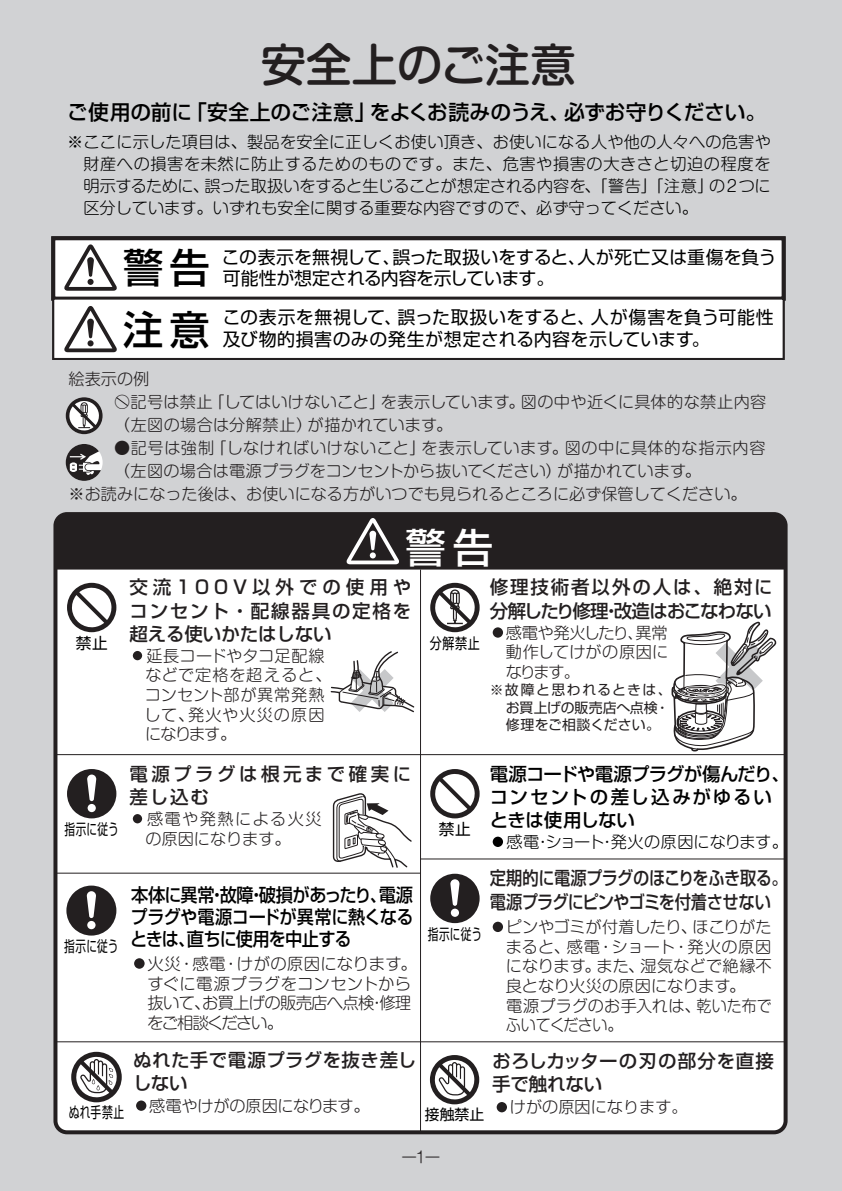
<style>
.page{position:relative;width:842px;height:1191px;background:#d1d2d4}
.page>*{position:absolute;margin:0;border:0;box-sizing:border-box;transform-origin:0 0}
.t1{font:500 45.4px "Shin M Go Pro";color:#231f20}
.t2{font:500 40.2px "Shin Go Pro";color:#000}
.t3{font:500 40.2px "Shin Go Pro";color:#fff}
.t4{font:500 20.8px "Shin Go Pro";letter-spacing:-.015em;color:#000}
.t5{font:500 18.8px "Shin Go Pro";letter-spacing:-.03em;color:#000;scale:.92 1}
.t6{font:500 18.8px "Shin Go Pro";letter-spacing:-.055em;color:#000;scale:.92 1}
.t7{font:500 18.4px/23.2px "Shin Go Pro";letter-spacing:.005em;color:#231f20}
.t8{font:500 18.4px/23.2px "Shin Go Pro";letter-spacing:-.01em;color:#000}
.t9{font:500 18.4px/23.2px "Shin Go Pro";letter-spacing:-.035em;color:#231f20;scale:.88 1}
.t10{font:500 18.4px/23.2px "Shin Go Pro";letter-spacing:-.03em;color:#231f20}
.t11{font:500 18.4px/23px "Shin Go Pro";letter-spacing:.185em;color:#231f20}
.t12{font:500 18.4px "Shin Go Pro";letter-spacing:.095em;color:#231f20}
.t13{font:500 18.4px "Shin Go Pro";letter-spacing:.27em;color:#231f20}
.t14{font:18px/21.2px "Shin Go Pro";letter-spacing:.025em;color:#000}
.t15{font:18px "Shin Go Pro";color:#000}
.t16{font:18px "Shin Go Pro";letter-spacing:-.03em;color:#000}
.t17{font:300 16.4px/19.8px "Shin M Go Pro";letter-spacing:-.03em;color:#231f20}
.t18{font:300 16.2px/23px "Shin M Go Pro";letter-spacing:.005em;color:#231f20}
.t19{font:300 16.2px/22px "Shin M Go Pro";color:#000;text-align:justify}
.t20{font:300 16.2px/19.6px "Shin M Go Pro";letter-spacing:.04em;color:#231f20}
.t21{font:300 16.2px/19.6px "Shin Go Pro";color:#231f20;text-align:justify}
.t22{font:300 16.2px/19.6px "Shin M Go Pro";letter-spacing:.09em;color:#231f20}
.t23{font:300 16.2px "Shin M Go Pro";letter-spacing:-.015em;color:#231f20}
.t24{font:300 16.2px "Shin M Go Pro";letter-spacing:-.04em;color:#231f20;scale:.93 1}
.t25{font:300 15.6px "Shin M Go Pro";color:#231f20}
.t26{font:15.4px "Shin Go Pro";letter-spacing:.045em;color:#000;scale:.7 1}
.t27{font:15.2px "Shin Go Pro";letter-spacing:.025em;color:#000;scale:.7 1}
.t28{font:15px "Shin Go Pro";color:#000;scale:.8 1}
.t29{font:13.8px/17.4px "Shin Go Pro";letter-spacing:.02em;color:#231f20}
</style>
<div class="page">
<hr style="left:56px;top:514px;width:729px;height:3px;background:#231f20">
<div style="left:53px;top:238px;width:731px;height:61px;background:#fff"></div>
<div style="left:51px;top:236px;width:735px;height:65px;border:4px solid #231f20"></div>
<div style="left:53px;top:299px;width:731px;height:60px;background:#fff"></div>
<div style="left:52px;top:298px;width:733px;height:62px;border:2px solid #231f20"></div>
<svg style="left:64px;top:244px;width:53px;height:47px"></svg>
<svg style="left:64px;top:306px;width:53px;height:46px"></svg>
<svg style="left:116px;top:397px;width:12px;height:9px"></svg>
<svg style="left:66px;top:397px;width:37px;height:37px"></svg>
<svg style="left:66px;top:444px;width:37px;height:37px"></svg>
<svg style="left:54px;top:517px;width:732px;height:616px"></svg>
<p class="t1" style="left:261px;top:28px;width:316px">安全上のご注意</p>
<p class="t4" style="left:67px;top:95px;width:701px">ご使用の前に「安全上のご注意」をよくお読みのうえ、必ずお守りください。</p>
<p class="t19" style="left:83px;top:129px;width:689px;text-indent:-16px">※ここに示した項目は、製品を安全に正しくお使い頂き、お使いになる人や他の人々への危害や財産への損害を未然に防止するためのものです。また、危害や損害の大きさと切迫の程度を明示するために、誤った取扱いをすると生じることが想定される内容を、「警告」「注意」の２つに区分しています。いずれも安全に関する重要な内容ですので、必ず守ってください。　</p>
<p class="t2" style="left:123px;top:235px;width:88px">警告</p>
<p class="t2" style="left:123px;top:297px;width:88px">注意</p>
<p class="t15" style="left:222px;top:242px;width:556px">この表示を無視して、誤った取扱いをすると、人が死亡又は重傷を負う</p>
<p class="t16" style="left:223px;top:264px;width:333px">可能性が想定される内容を示しています。</p>
<p class="t14" style="left:223px;top:305px;width:552px">この表示を無視して、誤った取扱いをすると、人が傷害を負う可能性及び物的損害のみの発生が想定される内容を示しています。</p>
<p class="t18" style="left:69px;top:365px;width:82px">絵表示の例</p>
<p class="t18" style="left:114px;top:388px;width:654px">○記号は禁止「してはいけないこと」を表示しています。図の中や近くに具体的な禁止内容（左図の場合は分解禁止）が描かれています。</p>
<p class="t20" style="left:114px;top:436px;width:653px">●記号は強制「しなければいけないこと」を表示しています。図の中に具体的な指示内容</p>
<p class="t18" style="left:114px;top:457px;width:588px">（左図の場合は電源プラグをコンセントから抜いてください）が描かれています。</p>
<p class="t18" style="left:69px;top:480px;width:680px">※お読みになった後は、お使いになる方がいつでも見られるところに必ず保管してください。</p>
<p class="t3" style="left:405px;top:514px;width:89px">警告</p>
<p class="t10" style="left:490px;top:573px;width:284px">修理技術者以外の人は、絶対に分解したり修理・改造はおこなわない</p>
<p class="t13" style="left:129px;top:572px;width:283px">交流100V以外での使用や</p>
<p class="t12" style="left:129px;top:595px;width:283px">コンセント・配線器具の定格を</p>
<p class="t7" style="left:76px;top:620px;width:258px"><sub>禁止</sub> 超える使いかたはしない</p>
<p class="t20" style="left:145px;top:644px;width:189px;text-indent:-15px">●延長コードやタコ足配線などで定格を超えると、コンセント部が異常発熱して、発火や火災の原因になります。</p>
<p class="t11" style="left:129px;top:760px;width:283px">電源プラグは根元まで確実に差し込む</p>
<p class="t22" style="left:146px;top:807px;width:178px;text-indent:-16px">●感電や発熱による火災の原因になります。</p>
<p class="t21" style="left:506px;top:621px;width:164px;text-indent:-16px">●感電や発火したり、異常動作してけがの原因になります。</p>
<p class="t29" style="left:506px;top:679px;width:167px;text-indent:-16px">※故障と思われるときは、お買上げの販売店へ点検・修理をご相談ください。</p>
<p class="t28" style="left:430px;top:631px;width:64px">分解禁止</p>
<p class="t8" style="left:490px;top:760px;width:302px">電源コードや電源プラグが傷んだり、コンセントの差し込みがゆるい</p>
<p class="t27" style="left:65px;top:817px;width:79px">指示に従う</p>
<p class="t8" style="left:439px;top:806px;width:198px"><sub>禁止</sub> ときは使用しない</p>
<p class="t19" style="left:490px;top:829px;width:300px">●感電・ショート・発火の原因になります。</p>
<p class="t5" style="left:131px;top:879px;width:308px">本体に異常・故障・破損があったり、電源</p>
<p class="t5" style="left:131px;top:901px;width:309px">プラグや電源コードが異常に熱くなる</p>
<p class="t6" style="left:64px;top:924px;width:314px"><sub>指示に従う</sub> ときは、直ちに使用を中止する</p>
<p class="t17" style="left:147px;top:951px;width:271px;text-indent:-16px">●火災・感電・けがの原因になります。すぐに電源プラグをコンセントから抜いて、お買上げの販売店へ点検・修理をご相談ください。</p>
<p class="t27" style="left:428px;top:921px;width:79px">指示に従う</p>
<p class="t9" style="left:490px;top:864px;width:340px">定期的に電源プラグのほこりをふき取る。電源プラグにピンやゴミを付着させない</p>
<p class="t18" style="left:490px;top:913px;width:283px">●ピンやゴミが付着したり、ほこりがた</p>
<p class="t18" style="left:506px;top:933px;width:267px">まると、感電・ショート・発火の原因</p>
<p class="t18" style="left:506px;top:952px;width:267px">になります。また、湿気などで絶縁不</p>
<p class="t18" style="left:506px;top:972px;width:241px">良となり火災の原因になります。</p>
<p class="t18" style="left:490px;top:992px;width:284px">　電源プラグのお手入れは、乾いた布で</p>
<p class="t24" style="left:506px;top:1012px;width:127px">ふいてください。</p>
<p class="t7" style="left:133px;top:1046px;width:285px">ぬれた手で電源プラグを抜き差ししない</p>
<p class="t23" style="left:133px;top:1092px;width:238px">●感電やけがの原因になります。</p>
<p class="t7" style="left:492px;top:1047px;width:283px">おろしカッターの刃の部分を直接手で触れない</p>
<p class="t26" style="left:69px;top:1099px;width:80px">ぬれ手禁止</p>
<p class="t21" style="left:425px;top:1095px;width:264px"><sub>接触禁止</sub> ●けがの原因になります。</p>
<p class="t25" style="left:402px;top:1144px;width:40px">ー1ー</p>
</div>
